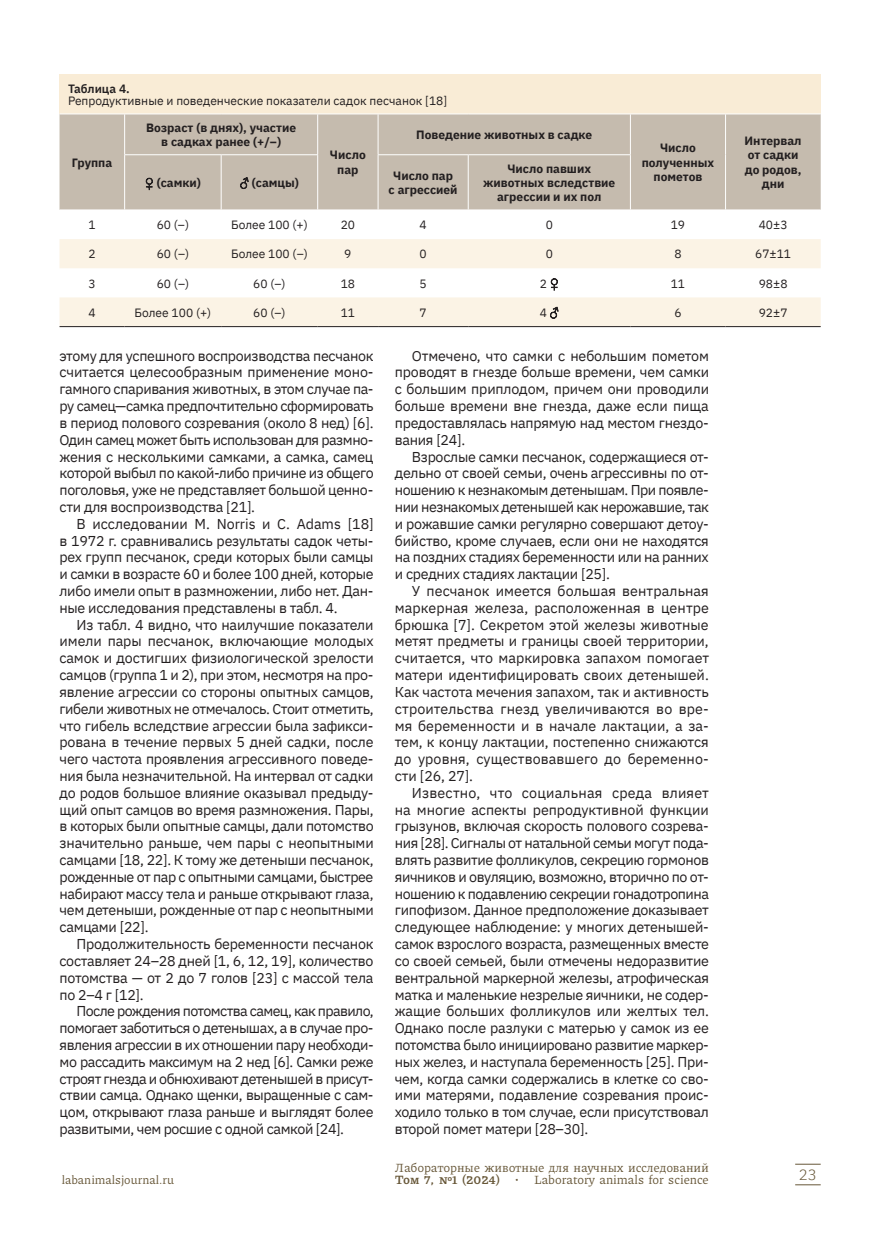
<style>
.page{position:relative;width:893px;height:1234px;background:#fff}
.page>*{position:absolute;margin:0;border:0;box-sizing:border-box;transform-origin:0 0}
.t1{font:300 15px "IBM Plex Sans";color:#675738}
.t2{font:14.25px/16.8px "IBM Plex Sans";letter-spacing:-.02em;color:#231f20;text-align:justify}
.t3{font:12.45px "Piazzolla";color:#675738}
.t4{font:700 12px/14.4px "IBM Plex Sans";color:#231f20;text-align:center}
.t5{font:12px "IBM Plex Sans";color:#231f20}
.t6{font:12px "Piazzolla";color:#675738}
.t7{font:600 12px "IBM Plex Sans";color:#231f20}
.s1{font-family:"Times New Roman"}
.s2{font-family:"Times New Roman";font-weight:700}
.s3{font-weight:700}
</style>
<div class="page">
<svg style="left:795px;top:1163px;width:26px;height:1px"></svg>
<svg style="left:795px;top:1184px;width:26px;height:1px"></svg>
<div style="left:60px;top:75px;width:761px;height:39px;background:#f9ecd6"></div>
<div style="left:60px;top:114px;width:761px;height:95px;background:#c5bbae"></div>
<svg style="left:60px;top:239px;width:761px;height:87px;fill:#fbf3e5"></svg>
<hr style="left:124px;top:114px;width:1px;height:40px;background:#fff">
<hr style="left:317px;top:114px;width:1px;height:40px;background:#fff">
<hr style="left:378px;top:114px;width:1px;height:40px;background:#fff">
<hr style="left:630px;top:114px;width:1px;height:40px;background:#fff">
<hr style="left:725px;top:114px;width:1px;height:41px;background:#fff">
<hr style="left:124px;top:154px;width:97px;height:1px;background:#fff">
<hr style="left:124px;top:155px;width:1px;height:54px;background:#fff">
<hr style="left:221px;top:154px;width:97px;height:1px;background:#fff">
<hr style="left:221px;top:155px;width:1px;height:54px;background:#fff">
<hr style="left:317px;top:155px;width:1px;height:54px;background:#fff">
<hr style="left:378px;top:154px;width:90px;height:1px;background:#fff">
<hr style="left:378px;top:155px;width:1px;height:54px;background:#fff">
<hr style="left:468px;top:154px;width:163px;height:1px;background:#fff">
<hr style="left:468px;top:155px;width:1px;height:54px;background:#fff">
<hr style="left:630px;top:155px;width:1px;height:54px;background:#fff">
<hr style="left:725px;top:155px;width:1px;height:54px;background:#fff">
<hr style="left:60px;top:113px;width:65px;height:1px;background:#fff">
<hr style="left:125px;top:113px;width:96px;height:1px;background:#fff">
<hr style="left:221px;top:113px;width:97px;height:1px;background:#fff">
<hr style="left:318px;top:113px;width:60px;height:1px;background:#fff">
<hr style="left:378px;top:113px;width:90px;height:1px;background:#fff">
<hr style="left:468px;top:113px;width:162px;height:1px;background:#fff">
<hr style="left:630px;top:113px;width:95px;height:1px;background:#fff">
<hr style="left:725px;top:113px;width:96px;height:1px;background:#fff">
<hr style="left:60px;top:326px;width:65px;height:1px;background:#231f20">
<hr style="left:125px;top:326px;width:96px;height:1px;background:#231f20">
<hr style="left:221px;top:326px;width:97px;height:1px;background:#231f20">
<hr style="left:318px;top:326px;width:60px;height:1px;background:#231f20">
<hr style="left:378px;top:326px;width:90px;height:1px;background:#231f20">
<hr style="left:468px;top:326px;width:162px;height:1px;background:#231f20">
<hr style="left:630px;top:326px;width:95px;height:1px;background:#231f20">
<hr style="left:725px;top:326px;width:96px;height:1px;background:#231f20">
<svg style="left:145px;top:177px;width:8px;height:13px"></svg>
<svg style="left:240px;top:176px;width:9px;height:13px"></svg>
<svg style="left:550px;top:278px;width:8px;height:13px"></svg>
<svg style="left:550px;top:305px;width:9px;height:14px"></svg>
<p class="t7" style="left:68px;top:79px;width:63px">Таблица 4.</p>
<p class="t5" style="left:68px;top:92px;width:381px">Репродуктивные и поведенческие показатели садок песчанок [18]</p>
<p class="t4" style="left:72px;top:154px;width:42px">Группа</p>
<p class="t4" style="left:146px;top:119px;width:152px">Возраст (в днях), участие в садках ранее (+/–)</p>
<p class="t4" style="left:416px;top:126px;width:178px">Поведение животных в садке</p>
<p class="t4" style="left:642px;top:140px;width:74px">Число полученных пометов</p>
<p class="t4" style="left:745px;top:132px;width:58px;text-align:left">Интервал от садки до родов,</p>
<p class="t4" style="left:330px;top:147px;width:37px">Число пар</p>
<p class="t4" style="left:389px;top:167px;width:71px">Число пар с агрессией</p>
<p class="t4" style="left:483px;top:160px;width:134px">Число павших животных вследствие агрессии и их пол</p>
<p class="t4" style="left:145px;top:174px;width:58px"><span class="s1">♀</span> (самки)</p>
<p class="t4" style="left:240px;top:174px;width:60px"><span class="s1">♂</span> (самцы)</p>
<p class="t4" style="left:762px;top:176px;width:24px">дни</p>
<p class="t5" style="left:88px;top:216px;width:9px">1</p>
<p class="t5" style="left:157px;top:216px;width:34px">60 (–)</p>
<p class="t5" style="left:231px;top:216px;width:78px">Более 100 (+)</p>
<p class="t5" style="left:341px;top:216px;width:16px">20</p>
<p class="t5" style="left:420px;top:216px;width:9px">4</p>
<p class="t5" style="left:546px;top:216px;width:9px">0</p>
<p class="t5" style="left:671px;top:216px;width:16px">19</p>
<p class="t5" style="left:759px;top:216px;width:30px">40±3</p>
<p class="t5" style="left:88px;top:245px;width:9px">2</p>
<p class="t5" style="left:157px;top:245px;width:34px">60 (–)</p>
<p class="t5" style="left:231px;top:245px;width:78px">Более 100 (–)</p>
<p class="t5" style="left:344px;top:245px;width:9px">9</p>
<p class="t5" style="left:420px;top:245px;width:9px">0</p>
<p class="t5" style="left:546px;top:245px;width:9px">0</p>
<p class="t5" style="left:674px;top:245px;width:9px">8</p>
<p class="t5" style="left:755px;top:245px;width:37px">67±11</p>
<p class="t5" style="left:89px;top:274px;width:9px">3</p>
<p class="t5" style="left:157px;top:274px;width:34px">60 (–)</p>
<p class="t5" style="left:253px;top:274px;width:34px">60 (–)</p>
<p class="t5" style="left:341px;top:274px;width:16px">18</p>
<p class="t5" style="left:420px;top:274px;width:9px">5</p>
<p class="t5" style="left:540px;top:274px;width:21px">2<span class="s2">♀</span></p>
<p class="t5" style="left:671px;top:274px;width:16px">11</p>
<p class="t5" style="left:759px;top:274px;width:30px">98±8</p>
<p class="t5" style="left:88px;top:303px;width:9px">4</p>
<p class="t5" style="left:135px;top:303px;width:78px">Более 100 (+)</p>
<p class="t5" style="left:253px;top:303px;width:34px">60 (–)</p>
<p class="t5" style="left:341px;top:303px;width:16px">11</p>
<p class="t5" style="left:420px;top:303px;width:9px">7</p>
<p class="t5" style="left:540px;top:303px;width:21px">4<span class="s2">♂</span></p>
<p class="t5" style="left:674px;top:303px;width:9px">6</p>
<p class="t5" style="left:759px;top:303px;width:30px">92±7</p>
<p class="t2" style="left:60px;top:346px;width:316px">этому для успешного воспроизводства песчанок считается целесообразным применение моно&shy;гамного спаривания животных, в этом случае па&shy;ру самец—самка предпочтительно сформировать в период полового созревания (около 8 нед) [6].<br>Один самец может быть использован для размно&shy;жения с несколькими самками, а самка, самец которой выбыл по какой-либо причине из общего поголовья, уже не представляет большой ценно&shy;сти для воспроизводства [21].</p>
<p class="t2" style="left:60px;top:514px;width:316px;text-indent:17px">В исследовании M. Norris и C. Adams [18] в 1972 г. сравнивались результаты садок четы&shy;рех групп песчанок, среди которых были самцы и самки в возрасте 60 и более 100 дней, которые либо имели опыт в размножении, либо нет. Дан&shy;ные исследования представлены в табл. 4.</p>
<p class="t2" style="left:60px;top:615px;width:316px;text-indent:17px">Из табл. 4 видно, что наилучшие показатели имели пары песчанок, включающие молодых самок и достигших физиологической зрелости самцов (группа 1 и 2), при этом, несмотря на про&shy;явление агрессии со стороны опытных самцов, гибели животных не отмечалось. Стоит отметить, что гибель вследствие агрессии была зафикси&shy;рована в течение первых 5 дней садки, после чего частота проявления агрессивного поведе&shy;ния была незначительной. На интервал от садки до родов большое влияние оказывал предыду&shy;щий опыт самцов во время размножения. Пары, в которых были опытные самцы, дали потомство значительно раньше, чем пары с неопытными самцами [18, 22]. К тому же детеныши песчанок, рожденные от пар с опытными самцами, быстрее набирают массу тела и раньше открывают глаза, чем детеныши, рожденные от пар с неопытными самцами [22].</p>
<p class="t2" style="left:60px;top:934px;width:316px;text-indent:17px">Продолжительность беременности песчанок составляет 24–28 дней [1, 6, 12, 19], количество потомства — от 2 до 7 голов [23] с массой тела по 2–4 г [12].</p>
<p class="t2" style="left:60px;top:1001px;width:316px;text-indent:17px">После рождения потомства самец, как правило, помогает заботиться о детенышах, а в случае про&shy;явления агрессии в их отношении пару необходи&shy;мо рассадить максимум на 2 нед [6]. Самки реже строят гнезда и обнюхивают детенышей в присут&shy;ствии самца. Однако щенки, выращенные с сам&shy;цом, открывают глаза раньше и выглядят более развитыми, чем росшие с одной самкой [24].</p>
<p class="t2" style="left:395px;top:346px;width:316px;text-indent:17px">Отмечено, что самки с небольшим пометом проводят в гнезде больше времени, чем самки с большим приплодом, причем они проводили больше времени вне гнезда, даже если пища предоставлялась напрямую над местом гнездо&shy;вания [24].</p>
<p class="t2" style="left:395px;top:447px;width:316px;text-indent:17px">Взрослые самки песчанок, содержащиеся от&shy;дельно от своей семьи, очень агрессивны по от&shy;ношению к незнакомым детенышам. При появле&shy;нии незнакомых детенышей как нерожавшие, так и рожавшие самки регулярно совершают детоу&shy;бийство, кроме случаев, если они не находятся на поздних стадиях беременности или на ранних и средних стадиях лактации [25].</p>
<p class="t2" style="left:395px;top:581px;width:316px;text-indent:17px">У песчанок имеется большая вентральная маркерная железа, расположенная в центре брюшка [7]. Секретом этой железы животные метят предметы и границы своей территории, считается, что маркировка запахом помогает матери идентифицировать своих детенышей.<br>Как частота мечения запахом, так и активность строительства гнезд увеличиваются во вре&shy;мя беременности и в начале лактации, а за&shy;тем, к концу лактации, постепенно снижаются до уровня, существовавшего до беременно&shy;сти [26, 27].</p>
<p class="t2" style="left:395px;top:783px;width:316px;text-indent:17px">Известно, что социальная среда влияет на многие аспекты репродуктивной функции грызунов, включая скорость полового созрева&shy;ния [28]. Сигналы от натальной семьи могут пода&shy;влять развитие фолликулов, секрецию гормонов яичников и овуляцию, возможно, вторично по от&shy;ношению к подавлению секреции гонадотропина гипофизом. Данное предположение доказывает следующее наблюдение: у многих детенышей&shy;самок взрослого возраста, размещенных вместе со своей семьей, были отмечены недоразвитие вентральной маркерной железы, атрофическая матка и маленькие незрелые яичники, не содер&shy;жащие больших фолликулов или желтых тел.<br>Однако после разлуки с матерью у самок из ее потомства было инициировано развитие маркер&shy;ных желез, и наступала беременность [25]. При&shy;чем, когда самки содержались в клетке со сво&shy;ими матерями, подавление созревания проис&shy;ходило только в том случае, если присутствовал второй помет матери [28–30].</p>
<p class="t3" style="left:395px;top:1159px;width:316px">Лабораторные животные для научных исследований</p>
<p class="t6" style="left:62px;top:1172px;width:114px">labanimalsjournal.ru</p>
<p class="t3" style="left:395px;top:1172px;width:315px"><span class="s3">Том 7, №1 (2024)</span> • Laboratory animals for science</p>
<p class="t1" style="left:799px;top:1163px;width:19px">23</p>
</div>
